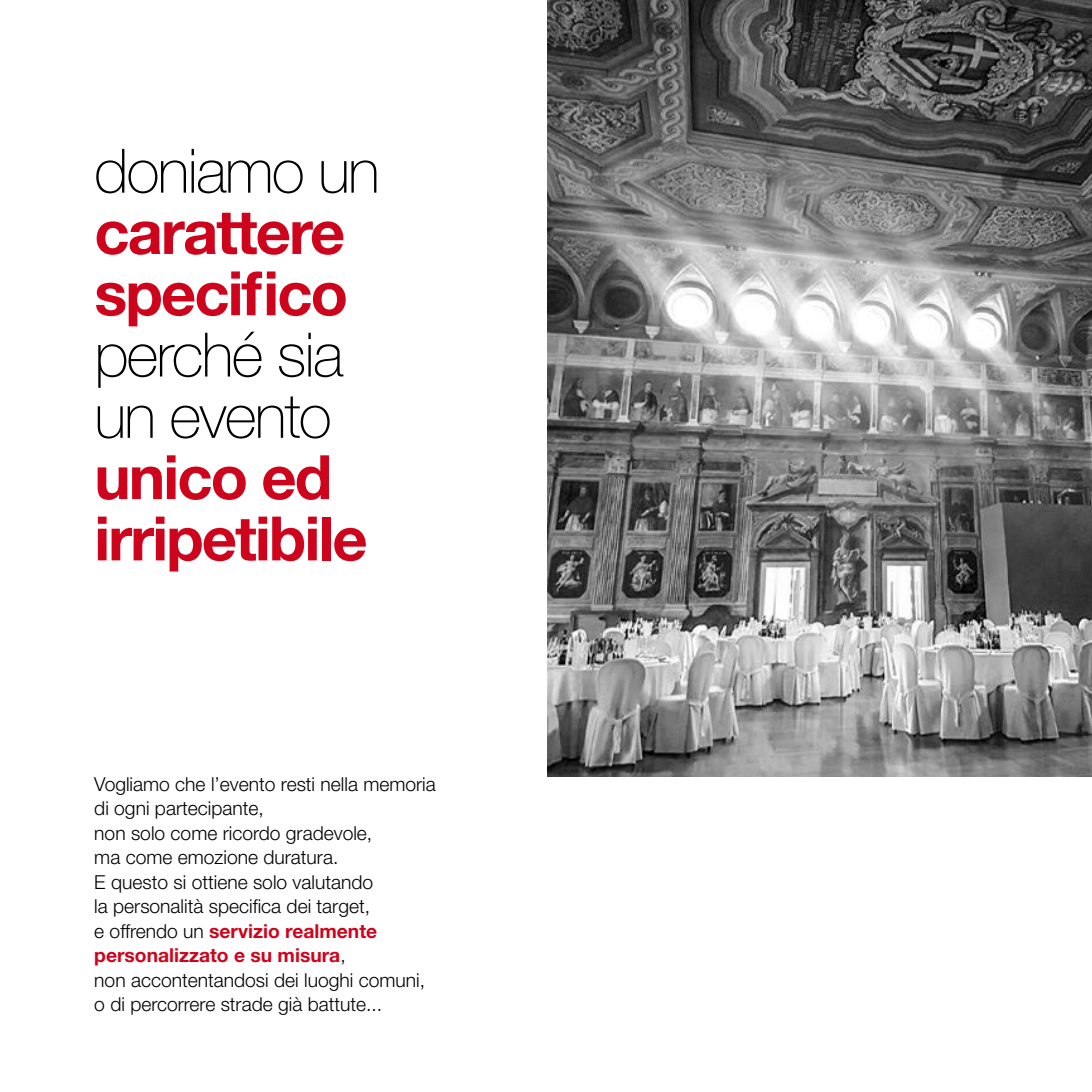
<style>
.page{position:relative;width:1092px;height:1092px;background:#fff}
.page>*{position:absolute;margin:0;border:0;box-sizing:border-box;transform-origin:0 0}
.t1{font:700 61.25px/61.2px "Helvetica Neue LT Std";letter-spacing:-.03em;color:#ce041c}
.t2{font:100 61.25px/61.2px "Helvetica Neue LT Std";letter-spacing:-.03em;color:#000}
.t3{font:300 19.25px/24.5px "Helvetica Neue LT Std";color:#000}
.s1{font-weight:700;color:#ce041c}
</style>
<div class="page">
<img style="left:547px;top:0;width:544px;height:776px">
<h1 class="t2" style="left:94px;top:140px;width:287px">doniamo un</h1>
<h1 class="t1" style="left:94px;top:200px;width:255px">carattere specifico</h1>
<h1 class="t2" style="left:94px;top:324px;width:251px">perché sia un evento</h1>
<h1 class="t1" style="left:94px;top:445px;width:275px">unico ed irripetibile</h1>
<p class="t3" style="left:94px;top:771px;width:343px">Vogliamo che l’evento resti nella memoria di ogni partecipante,<br>non solo come ricordo gradevole,<br>ma come emozione duratura.<br>E questo si ottiene solo valutando<br>la personalità specifica dei target,<br>e offrendo un <span class="s1">servizio realmente personalizzato e su misura</span>,<br>non accontentandosi dei luoghi comuni, o di percorrere strade già battute...</p>
</div>
